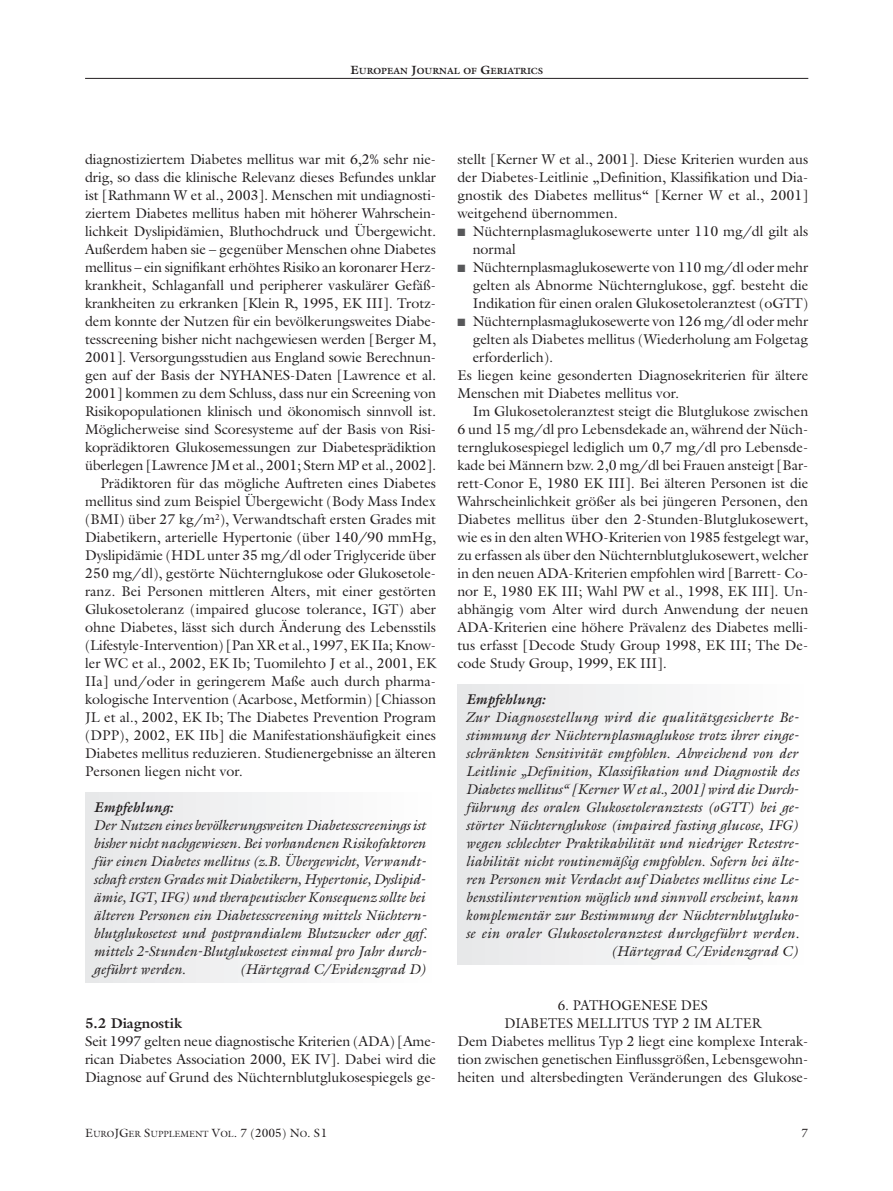
<style>
.page{position:relative;width:893px;height:1191px;background:#fff}
.page>*{position:absolute;margin:0;border:0;box-sizing:border-box;transform-origin:0 0}
.t1{font:14.25px/18px "Galliard";color:#231f20;text-align:justify}
.t2{font:italic 14.25px/18px "Galliard";color:#231f20;text-align:right}
.t3{font:14.25px/18px "Galliard";color:#231f20;text-align:center;scale:.95 1}
.t4{font:italic 700 14.25px "Galliard";color:#231f20}
.t5{font:700 14.25px "Galliard";color:#231f20}
.t6{font:12px "Galliard";color:#231f20}
.t7{font:700 9px "Galliard";color:#231f20}
.s1{font-size:12px}
.s2{color:#57585a}
.s3{font-size:9px}
</style>
<div class="page">
<div style="left:457px;top:684px;width:350px;height:280px;background:#f2f3f4"></div>
<div style="left:85px;top:792px;width:350px;height:190px;background:#f2f3f4"></div>
<hr style="left:85px;top:78px;width:723px;height:1px;background:#231f20">
<p class="t7" style="left:350px;top:67px;width:194px"><span class="s1">E</span>UROPEAN <span class="s1">J</span>OURNAL OF <span class="s1">G</span>ERIATRICS</p>
<p class="t1" style="left:85px;top:151px;width:352px">diagnostiziertem Diabetes mellitus war mit 6,2% sehr nie-</p>
<p class="t1" style="left:85px;top:169px;width:352px">drig, so dass die klinische Relevanz dieses Befundes unklar</p>
<p class="t1" style="left:85px;top:187px;width:352px">ist [Rathmann W et al., 2003]. Menschen mit undiagnosti-</p>
<p class="t1" style="left:85px;top:205px;width:352px">ziertem Diabetes mellitus haben mit höherer Wahrschein-</p>
<p class="t1" style="left:85px;top:223px;width:352px">lichkeit Dyslipidämien, Bluthochdruck und Übergewicht.</p>
<p class="t1" style="left:85px;top:241px;width:352px">Außerdem haben sie – gegenüber Menschen ohne Diabetes</p>
<p class="t1" style="left:85px;top:259px;width:352px">mellitus – ein signifikant erhöhtes Risiko an koronarer Herz-</p>
<p class="t1" style="left:85px;top:277px;width:352px">krankheit, Schlaganfall und peripherer vaskulärer Gefäß-</p>
<p class="t1" style="left:85px;top:295px;width:352px">krankheiten zu erkranken [Klein R, 1995, EK III]. Trotz-</p>
<p class="t1" style="left:85px;top:313px;width:352px">dem konnte der Nutzen für ein bevölkerungsweites Diabe-</p>
<p class="t1" style="left:85px;top:331px;width:352px">tesscreening bisher nicht nachgewiesen werden [Berger M,</p>
<p class="t1" style="left:85px;top:349px;width:352px">2001]. Versorgungsstudien aus England sowie Berechnun-</p>
<p class="t1" style="left:85px;top:367px;width:352px">gen auf der Basis der NYHANES-Daten [Lawrence et al.</p>
<p class="t1" style="left:85px;top:385px;width:352px">2001] kommen zu dem Schluss, dass nur ein Screening von</p>
<p class="t1" style="left:85px;top:403px;width:352px">Risikopopulationen klinisch und ökonomisch sinnvoll ist.</p>
<p class="t1" style="left:85px;top:421px;width:352px">Möglicherweise sind Scoresysteme auf der Basis von Risi-</p>
<p class="t1" style="left:85px;top:439px;width:352px">koprädiktoren Glukosemessungen zur Diabetesprädiktion</p>
<p class="t1" style="left:85px;top:457px;width:352px">überlegen [Lawrence JM et al., 2001; Stern MP et al., 2002].</p>
<p class="t1" style="left:100px;top:475px;width:337px">Prädiktoren für das mögliche Auftreten eines Diabetes</p>
<p class="t1" style="left:85px;top:493px;width:352px">mellitus sind zum Beispiel Übergewicht (Body Mass Index</p>
<p class="t1" style="left:85px;top:511px;width:352px">(BMI) über 27 kg/m<sup>2</sup>), Verwandtschaft ersten Grades mit</p>
<p class="t1" style="left:85px;top:529px;width:352px">Diabetikern, arterielle Hypertonie (über 140/90 mmHg,</p>
<p class="t1" style="left:85px;top:547px;width:352px">Dyslipidämie (HDL unter 35 mg/dl oder Triglyceride über</p>
<p class="t1" style="left:85px;top:565px;width:352px">250 mg/dl), gestörte Nüchternglukose oder Glukosetole-</p>
<p class="t1" style="left:85px;top:583px;width:352px">ranz. Bei Personen mittleren Alters, mit einer gestörten</p>
<p class="t1" style="left:85px;top:601px;width:352px">Glukosetoleranz (impaired glucose tolerance, IGT) aber</p>
<p class="t1" style="left:85px;top:619px;width:352px">ohne Diabetes, lässt sich durch Änderung des Lebensstils</p>
<p class="t1" style="left:85px;top:637px;width:352px">(Lifestyle-Intervention) [Pan XR et al., 1997, EK IIa; Know-</p>
<p class="t1" style="left:85px;top:655px;width:352px">ler WC et al., 2002, EK Ib; Tuomilehto J et al., 2001, EK</p>
<p class="t1" style="left:85px;top:673px;width:352px">IIa] und/oder in geringerem Maße auch durch pharma-</p>
<p class="t1" style="left:85px;top:691px;width:352px">kologische Intervention (Acarbose, Metformin) [Chiasson</p>
<p class="t1" style="left:85px;top:709px;width:352px">JL et al., 2002, EK Ib; The Diabetes Prevention Program</p>
<p class="t1" style="left:85px;top:727px;width:352px">(DPP), 2002, EK IIb] die Manifestationshäufigkeit eines</p>
<p class="t1" style="left:85px;top:745px;width:352px">Diabetes mellitus reduzieren. Studienergebnisse an älteren</p>
<p class="t1" style="left:85px;top:763px;width:159px">Personen liegen nicht vor.</p>
<p class="t4" style="left:94px;top:801px;width:81px">Empfehlung:</p>
<p class="t2" style="left:94px;top:817px;width:335px;text-align:left">Der Nutzen eines bevölkerungsweiten Diabetesscreenings ist bisher nicht nachgewiesen. Bei vorhandenen Risikofaktoren für einen Diabetes mellitus (z.B. Übergewicht, Verwandt&shy;schaft ersten Grades mit Diabetikern, Hypertonie, Dyslipid&shy;ämie, IGT, IFG) und therapeutischer Konsequenz sollte bei älteren Personen ein Diabetesscreening mittels Nüchtern&shy;blutglukosetest und postprandialem Blutzucker oder ggf. mittels 2-Stunden-Blutglukosetest einmal pro Jahr durch&shy;geführt werden.</p>
<p class="t2" style="left:239px;top:961px;width:188px">(Härtegrad C/Evidenzgrad D)</p>
<p class="t5" style="left:85px;top:1017px;width:98px">5.2 Diagnostik</p>
<p class="t1" style="left:85px;top:1033px;width:352px">Seit 1997 gelten neue diagnostische Kriterien (ADA) [Ame&shy;rican Diabetes Association 2000, EK IV]. Dabei wird die Diagnose auf Grund des Nüchternblutglukosespiegels ge-</p>
<p class="t1" style="left:457px;top:151px;width:352px">stellt [Kerner W et al., 2001]. Diese Kriterien wurden aus der Diabetes-Leitlinie „Definition, Klassifikation und Dia&shy;gnostik des Diabetes mellitus“ [Kerner W et al., 2001] weitgehend übernommen.</p>
<p class="t1" style="left:472px;top:223px;width:337px;text-indent:-15px"><span class="s2">■</span> Nüchternplasmaglukosewerte unter 110 mg/dl gilt als normal</p>
<p class="t1" style="left:472px;top:259px;width:337px;text-indent:-15px"><span class="s2">■</span> Nüchternplasmaglukosewerte von 110 mg/dl oder mehr gelten als Abnorme Nüchternglukose, ggf. besteht die Indikation für einen oralen Glukosetoleranztest (oGTT)</p>
<p class="t1" style="left:457px;top:313px;width:352px"><span class="s2">■</span> Nüchternplasmaglukosewerte von 126 mg/dl oder mehr</p>
<p class="t1" style="left:472px;top:331px;width:337px">gelten als Diabetes mellitus (Wiederholung am Folgetag</p>
<p class="t1" style="left:472px;top:349px;width:82px">erforderlich).</p>
<p class="t1" style="left:457px;top:367px;width:352px">Es liegen keine gesonderten Diagnosekriterien für ältere</p>
<p class="t1" style="left:457px;top:385px;width:223px">Menschen mit Diabetes mellitus vor.</p>
<p class="t1" style="left:472px;top:403px;width:337px">Im Glukosetoleranztest steigt die Blutglukose zwischen</p>
<p class="t1" style="left:457px;top:421px;width:352px">6 und 15 mg/dl pro Lebensdekade an, während der Nüch-</p>
<p class="t1" style="left:457px;top:439px;width:352px">ternglukosespiegel lediglich um 0,7 mg/dl pro Lebensde-</p>
<p class="t1" style="left:457px;top:457px;width:352px">kade bei Männern bzw. 2,0 mg/dl bei Frauen ansteigt [Bar-</p>
<p class="t1" style="left:457px;top:475px;width:352px">rett-Conor E, 1980 EK III]. Bei älteren Personen ist die</p>
<p class="t1" style="left:457px;top:493px;width:352px">Wahrscheinlichkeit größer als bei jüngeren Personen, den</p>
<p class="t1" style="left:457px;top:511px;width:352px">Diabetes mellitus über den 2-Stunden-Blutglukosewert,</p>
<p class="t1" style="left:457px;top:529px;width:352px">wie es in den alten WHO-Kriterien von 1985 festgelegt war,</p>
<p class="t1" style="left:457px;top:547px;width:352px">zu erfassen als über den Nüchternblutglukosewert, welcher</p>
<p class="t1" style="left:457px;top:565px;width:352px">in den neuen ADA-Kriterien empfohlen wird [Barrett- Co-</p>
<p class="t1" style="left:457px;top:583px;width:352px">nor E, 1980 EK III; Wahl PW et al., 1998, EK III]. Un-</p>
<p class="t1" style="left:457px;top:601px;width:352px">abhängig vom Alter wird durch Anwendung der neuen</p>
<p class="t1" style="left:457px;top:619px;width:352px">ADA-Kriterien eine höhere Prävalenz des Diabetes melli-</p>
<p class="t1" style="left:457px;top:637px;width:352px">tus erfasst [Decode Study Group 1998, EK III; The De-</p>
<p class="t1" style="left:457px;top:655px;width:211px">code Study Group, 1999, EK III].</p>
<p class="t4" style="left:466px;top:693px;width:81px">Empfehlung:</p>
<p class="t2" style="left:466px;top:709px;width:335px">Zur Diagnosestellung wird die qualitätsgesicherte Be&shy;stimmung der Nüchternplasmaglukose trotz ihrer einge&shy;schränkten Sensitivität empfohlen. Abweichend von der Leitlinie „Definition, Klassifikation und Diagnostik des Diabetes mellitus“ [Kerner W et al., 2001] wird die Durch&shy;führung des oralen Glukosetoleranztests (oGTT) bei ge&shy;störter Nüchternglukose (impaired fasting glucose, IFG) wegen schlechter Praktikabilität und niedriger Retestre&shy;liabilität nicht routinemäßig empfohlen. Sofern bei älte&shy;ren Personen mit Verdacht auf Diabetes mellitus eine Le&shy;bensstilintervention möglich und sinnvoll erscheint, kann komplementär zur Bestimmung der Nüchternblutgluko&shy;se ein oraler Glukosetoleranztest durchgeführt werden. (Härtegrad C/Evidenzgrad C)</p>
<p class="t3" style="left:457px;top:997px;width:371px">6. PATHOGENESE DES<br>DIABETES MELLITUS TYP 2 IM ALTER<br>Dem Diabetes mellitus Typ 2 liegt eine komplexe Interak&shy;tion zwischen genetischen Einflussgrößen, Lebensgewohn&shy;heiten und altersbedingten Veränderungen des Glukose-</p>
<p class="t6" style="left:85px;top:1128px;width:244px">E<span class="s3">URO</span>JG<span class="s3">ER</span> S<span class="s3">UPPLEMENT</span> V<span class="s3">OL</span>. 7 (2005) N<span class="s3">O</span>. S1</p>
<p class="t6" style="left:801px;top:1128px;width:8px">7</p>
</div>
